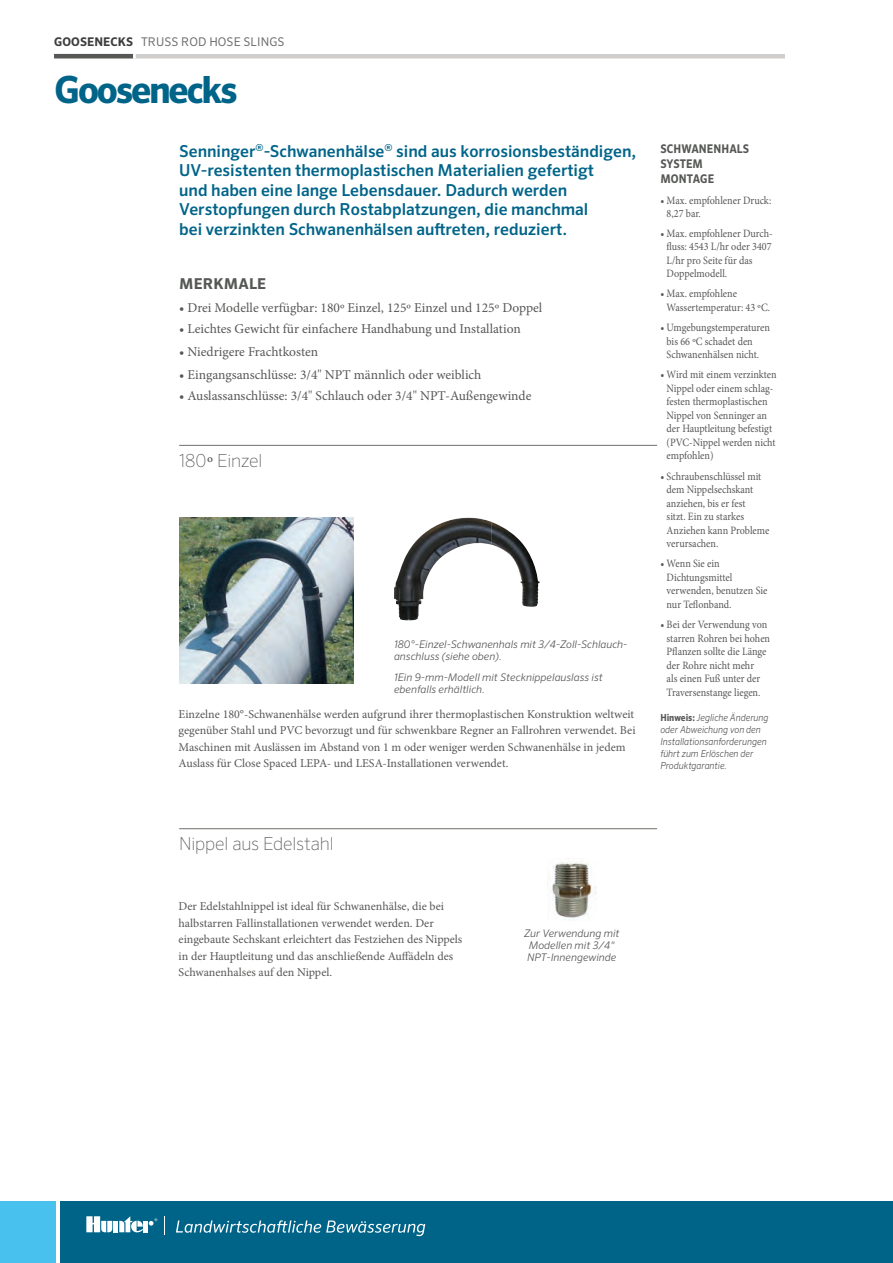
<style>
.page{position:relative;width:893px;height:1263px;background:#fff}
.page>*{position:absolute;margin:0;border:0;box-sizing:border-box;transform-origin:0 0}
.t1{font:700 37.5px "Sero Pro";letter-spacing:-.06em;color:#006489}
.t2{font:100 18px "Sero Pro";letter-spacing:-.01em;color:#565855}
.t3{font:500 16.5px/19.5px "Sero Pro";color:#006489}
.t4{font:700 15px "Sero Pro";letter-spacing:.01em;color:#565855}
.t5{font:13.5px "Minion Pro";color:#565855}
.t6{font:12px/16.5px "Minion Pro";color:#565855}
.t7{font:12px "Sero Pro";letter-spacing:.01em;color:#6c6d70}
.t8{font:700 12px/15px "Sero Pro";letter-spacing:.01em;color:#565855;scale:.9 1}
.t9{font:11.25px/13.5px "Minion Pro";color:#565855;scale:.9 1}
.t10{font:italic 300 10.5px/12px "Sero Pro";color:#565855}
.t11{font:italic 300 9.75px/12px "Sero Pro";color:#565855;scale:.9 1}
.s1{font-weight:700;color:#3e3e3f}
.s2{font-family:"Minion Pro";font-weight:400}
.s3{font-weight:700;font-style:normal}
</style>
<div class="page">
<div style="left:54px;top:54px;width:731px;height:5px;background:#d0cecc"></div>
<div style="left:61px;top:1202px;width:832px;height:61px;background:#006489"></div>
<div style="left:0;top:1202px;width:55px;height:61px;background:#48c1ef"></div>
<svg style="left:176px;top:1220px;width:249px;height:16px"></svg>
<div style="left:113px;top:1221px;width:5px;height:11px;background:#fff"></div>
<svg style="left:149px;top:1218px;width:8px;height:7px"></svg>
<div style="left:143px;top:1221px;width:5px;height:11px;background:#fff"></div>
<svg style="left:119px;top:1216px;width:24px;height:16px"></svg>
<svg style="left:86px;top:1216px;width:26px;height:16px"></svg>
<svg style="left:164px;top:1216px;width:1px;height:18px"></svg>
<hr style="left:54px;top:54px;width:79px;height:4px;background:#565855">
<svg style="left:133px;top:54px;width:3px;height:4px"></svg>
<img style="left:179px;top:518px;width:174px;height:166px">
<img style="left:401px;top:518px;width:90px;height:51px">
<img style="left:491px;top:522px;width:49px;height:85px">
<img style="left:394px;top:569px;width:38px;height:51px">
<hr style="left:179px;top:445px;width:478px;height:1px;background:#706f6b">
<hr style="left:179px;top:828px;width:478px;height:1px;background:#706f6b">
<img style="left:547px;top:862px;width:49px;height:59px">
<p class="t7" style="left:54px;top:34px;width:232px"><span class="s1">GOOSENECKS</span> TRUSS ROD HOSE SLINGS</p>
<h1 class="t1" style="left:54px;top:66px;width:185px">Goosenecks</h1>
<p class="t3" style="left:179px;top:141px;width:459px">Senninger<sup>®</sup>-Schwanenhälse<sup>®</sup> sind aus korrosionsbeständigen, UV-resistenten thermoplastischen Materialien gefertigt<br>und haben eine lange Lebensdauer. Dadurch werden Verstopfungen durch Rostabplatzungen, die manchmal<br>bei verzinkten Schwanenhälsen auftreten, reduziert.</p>
<h3 class="t4" style="left:179px;top:275px;width:88px">MERKMALE</h3>
<p class="t5" style="left:179px;top:298px;width:365px">• Drei Modelle verfügbar: 180º Einzel, 125º Einzel und 125º Doppel</p>
<p class="t5" style="left:179px;top:319px;width:343px">• Leichtes Gewicht für einfachere Handhabung und Installation</p>
<p class="t5" style="left:179px;top:342px;width:141px">• Niedrigere Frachtkosten</p>
<p class="t5" style="left:179px;top:366px;width:304px">• Eingangsanschlüsse: 3/4" NPT männlich oder weiblich</p>
<p class="t5" style="left:179px;top:387px;width:354px">• Auslassanschlüsse: 3/4" Schlauch oder 3/4" NPT-Außengewinde</p>
<h2 class="t2" style="left:179px;top:450px;width:85px">180<span class="s2">º</span> Einzel</h2>
<p class="t10" style="left:394px;top:638px;width:235px">180°-Einzel-Schwanenhals mit 3/4-Zoll-Schlauch&shy;anschluss (siehe oben).</p>
<p class="t10" style="left:394px;top:671px;width:210px">1Ein 9-mm-Modell mit Stecknippelauslass ist ebenfalls erhältlich.</p>
<p class="t6" style="left:179px;top:706px;width:458px">Einzelne 180°-Schwanenhälse werden aufgrund ihrer thermoplastischen Konstruktion weltweit gegenüber Stahl und PVC bevorzugt und für schwenkbare Regner an Fallrohren verwendet. Bei Maschinen mit Auslässen im Abstand von 1 m oder weniger werden Schwanenhälse in jedem Auslass für Close Spaced LEPA- und LESA-Installationen verwendet.</p>
<p class="t8" style="left:660px;top:142px;width:100px">SCHWANENHALS<br>SYSTEM<br>MONTAGE</p>
<p class="t9" style="left:667px;top:193px;width:118px;text-indent:-6px">• Max. empfohlener Druck:<br>8,27 bar.</p>
<p class="t9" style="left:667px;top:226px;width:119px;text-indent:-6px">• Max. empfohlener Durch&shy;fluss: 4543 L/hr oder 3407<br>L/hr pro Seite für das<br>Doppelmodell.</p>
<p class="t9" style="left:667px;top:287px;width:116px;text-indent:-6px">• Max. empfohlene<br>Wassertemperatur: 43 ºC.</p>
<p class="t9" style="left:667px;top:321px;width:116px;text-indent:-6px">• Umgebungstemperaturen bis 66 ºC schadet den<br>Schwanenhälsen nicht.</p>
<p class="t9" style="left:667px;top:368px;width:124px;text-indent:-6px">• Wird mit einem verzinkten<br>Nippel oder einem schlag&shy;festen thermoplastischen<br>Nippel von Senninger an der Hauptleitung befestigt (PVC-Nippel werden nicht empfohlen)</p>
<p class="t9" style="left:667px;top:469px;width:116px;text-indent:-6px">• Schraubenschlüssel mit dem Nippelsechskant anziehen, bis er fest<br>sitzt. Ein zu starkes<br>Anziehen kann Probleme verursachen.</p>
<p class="t9" style="left:667px;top:557px;width:113px;text-indent:-6px">• Wenn Sie ein<br>Dichtungsmittel verwenden, benutzen Sie nur Teflonband.</p>
<p class="t9" style="left:667px;top:618px;width:117px;text-indent:-6px">• Bei der Verwendung von starren Rohren bei hohen<br>Pflanzen sollte die Länge der Rohre nicht mehr<br>als einen Fuß unter der<br>Traversenstange liegen.</p>
<p class="t11" style="left:660px;top:712px;width:122px"><span class="s3">Hinweis:</span> Jegliche Änderung oder Abweichung von den<br>Installationsanforderungen führt zum Erlöschen der<br>Produktgarantie.</p>
<h2 class="t2" style="left:179px;top:833px;width:156px">Nippel aus Edelstahl</h2>
<p class="t6" style="left:179px;top:898px;width:285px">Der Edelstahlnippel ist ideal für Schwanenhälse, die bei halbstarren Fallinstallationen verwendet werden. Der eingebaute Sechskant erleichtert das Festziehen des Nippels in der Hauptleitung und das anschließende Auffädeln des Schwanenhalses auf den Nippel.</p>
<p class="t10" style="left:524px;top:927px;width:97px">Zur Verwendung mit<br>Modellen mit 3/4"<br>NPT-Innengewinde</p>
</div>
